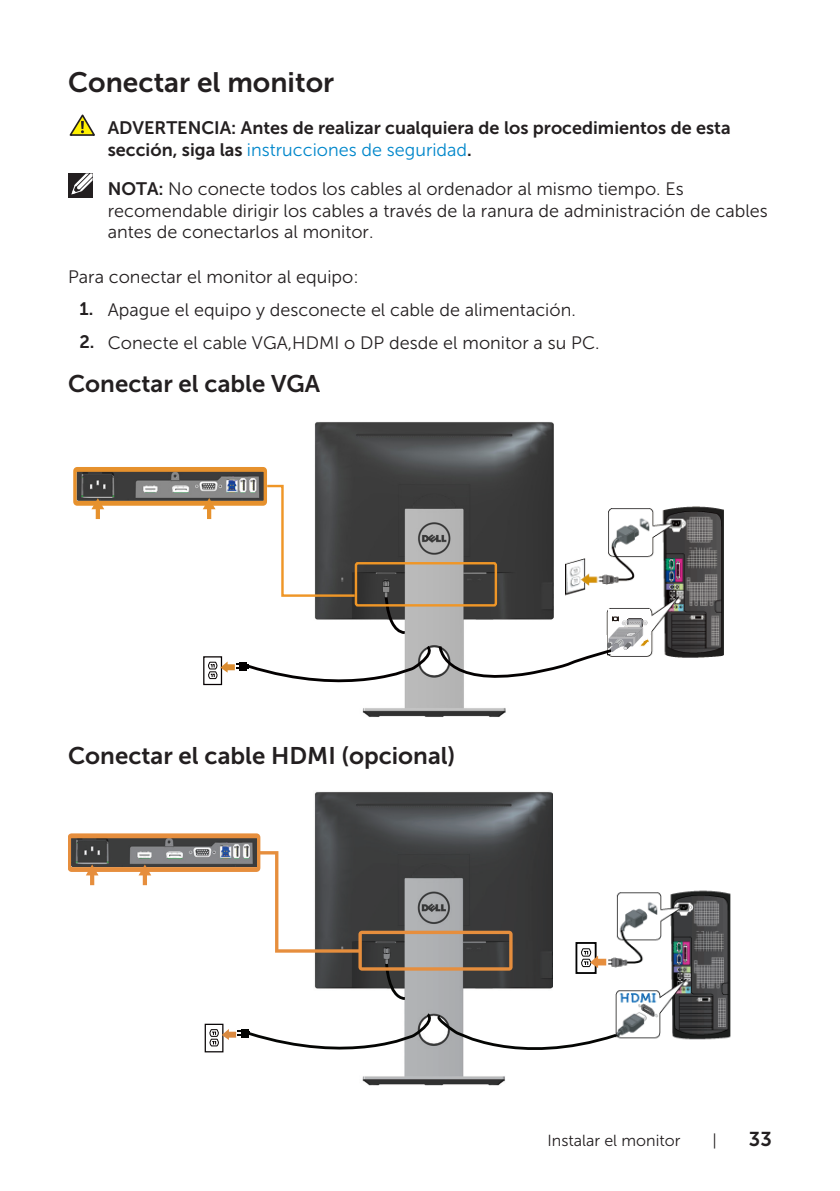
<style>
.page{position:relative;width:840px;height:1191px;background:#fff}
.page>*{position:absolute;margin:0;border:0;box-sizing:border-box;transform-origin:0 0}
.Head_2{font:28px "Museo Sans For Dell 700";color:#231f20}
.Head_3{font:24px "Museo Sans For Dell 700";color:#231f20}
.t1{font:20px "Museo Sans For Dell 700";color:#231f20}
.text{font:18px/21.6px "Museo Sans For Dell 300";color:#231f20}
.text-2{font:18px/21.6px "Museo Sans For Dell 700";color:#231f20}
.t2{font:16px "Museo Sans For Dell 300";color:#231f20}
.s1{font-family:"Museo Sans For Dell 300";color:#0087cb}
.s2{font-family:"Museo Sans For Dell 700"}
</style>
<div class="page">
<svg style="left:69px;top:114px;width:26px;height:22px"></svg>
<div style="left:68px;top:173px;width:24px;height:25px;background:#231f20"></div>
<svg style="left:71px;top:173px;width:22px;height:22px"></svg>
<img style="left:651px;top:506px;width:73px;height:152px">
<img style="left:314px;top:422px;width:239px;height:295px">
<svg style="left:73px;top:467px;width:578px;height:231px"></svg>
<img style="left:314px;top:791px;width:238px;height:294px">
<img style="left:608px;top:890px;width:123px;height:150px">
<svg style="left:68px;top:833px;width:444px;height:168px"></svg>
<div style="left:575px;top:942px;width:21px;height:32px;border:2px solid #030303"></div>
<svg style="left:581px;top:948px;width:25px;height:20px"></svg>
<div style="left:204px;top:1023px;width:19px;height:29px;border:1px solid #070304"></div>
<svg style="left:208px;top:1011px;width:411px;height:56px"></svg>
<p class="Head_2" style="left:68px;top:67px;width:267px">Conectar el monitor</p>
<p class="text-2" style="left:108px;top:117px;width:624px">ADVERTENCIA: Antes de realizar cualquiera de los procedimientos de esta sección, siga las <span class="s1">instrucciones de seguridad</span>.</p>
<p class="text" style="left:108px;top:178px;width:661px"><span class="s2">NOTA:</span> No conecte todos los cables al ordenador al mismo tiempo. Es recomendable dirigir los cables a través de la ranura de administración de cables antes de conectarlos al monitor.</p>
<p class="text" style="left:68px;top:266px;width:292px">Para conectar el monitor al equipo:</p>
<p class="text" style="left:79px;top:299px;width:497px"><span class="s2">1.</span> Apague el equipo y desconecte el cable de alimentación.</p>
<p class="text" style="left:79px;top:332px;width:521px"><span class="s2">2.</span> Conecte el cable VGA,HDMI o DP desde el monitor a su PC.</p>
<p class="Head_3" style="left:68px;top:371px;width:253px">Conectar el cable VGA</p>
<p class="Head_3" style="left:68px;top:742px;width:388px">Conectar el cable HDMI (opcional)</p>
<p class="t2" style="left:547px;top:1131px;width:134px">Instalar el monitor</p>
<p class="t2" style="left:712px;top:1131px;width:6px">|</p>
<p class="t1" style="left:748px;top:1127px;width:24px">33</p>
</div>
